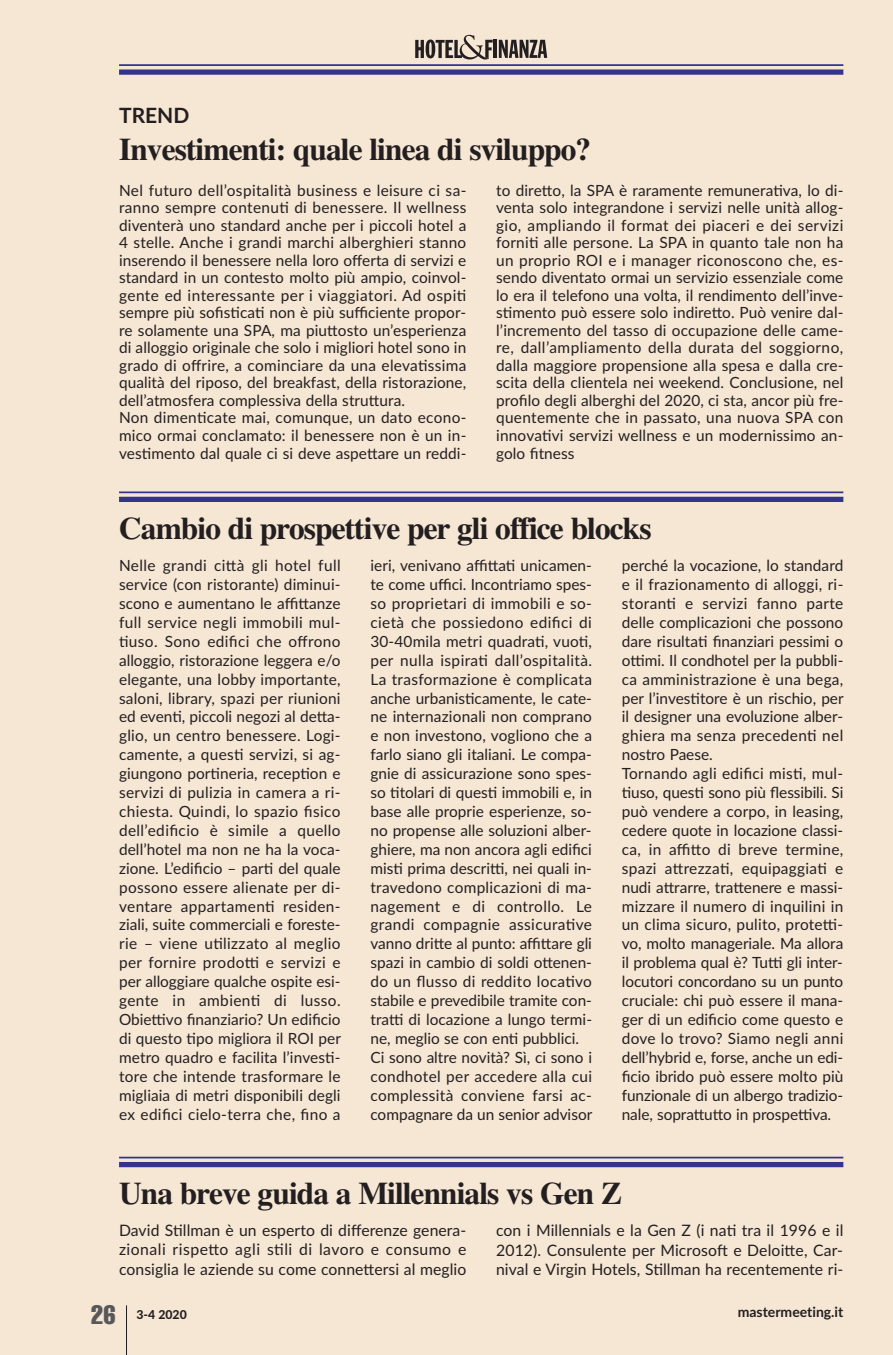
<style>
.page{position:relative;width:893px;height:1355px;background:#fff}
.page>*{position:absolute;margin:0;border:0;box-sizing:border-box;transform-origin:0 0}
.t1{font:700 31.5px "Times";letter-spacing:-.03em;color:#231f20}
.t2{font:extra-condensed 26.25px "Helvetica";color:#57585a}
.t3{font:700 21px "Lato";color:#231f20}
.t4{font:15.75px/19.2px "Lato";letter-spacing:.005em;color:#231f20;text-align:justify}
.t5{font:15.4px/18.9px "Lato";letter-spacing:.005em;color:#231f20}
.t6{font:700 14px "Lato";color:#231f20}
.t7{font:800 12.25px "Lato";color:#231f20}
</style>
<div class="page">
<div style="left:0;top:0;width:893px;height:1354px;background:#f6e6d4"></div>
<hr style="left:126px;top:1305px;width:1px;height:49px;background:#231f20">
<hr style="left:119px;top:64px;width:724px;height:2px;background:#35348d">
<div style="left:119px;top:69px;width:724px;height:6px;background:#35348d"></div>
<hr style="left:494px;top:40px;width:3px;height:18px;background:#231f20">
<svg style="left:499px;top:40px;width:48px;height:18px"></svg>
<svg style="left:415px;top:35px;width:78px;height:24px"></svg>
<hr style="left:119px;top:491px;width:724px;height:2px;background:#35348d">
<div style="left:119px;top:496px;width:724px;height:6px;background:#35348d"></div>
<hr style="left:119px;top:1156px;width:724px;height:2px;background:#35348d">
<div style="left:119px;top:1161px;width:724px;height:6px;background:#35348d"></div>
<h3 class="t3" style="left:119px;top:104px;width:72px">TREND</h3>
<h1 class="t1" style="left:119px;top:130px;width:474px">Investimenti: quale linea di sviluppo?</h1>
<p class="t5" style="left:119px;top:182px;width:349px;line-height:17.5px">Nel futuro dell’ospitalità business e leisure ci sa&shy;ranno sempre contenuti di benessere. Il wellness diventerà uno standard anche per i piccoli hotel a 4 stelle. Anche i grandi marchi alberghieri stanno inserendo il benessere nella loro offerta di servizi e standard in un contesto molto più ampio, coinvol&shy;gente ed interessante per i viaggiatori. Ad ospiti sempre più sofisticati non è più sufficiente propor&shy;re solamente una SPA, ma piuttosto un’esperienza di alloggio originale che solo i migliori hotel sono in grado di offrire, a cominciare da una elevatissima qualità del riposo, del breakfast, della ristorazione, dell’atmosfera complessiva della struttura.<br>Non dimenticate mai, comunque, un dato econo&shy;mico ormai conclamato: il benessere non è un in&shy;vestimento dal quale ci si deve aspettare un reddi-</p>
<p class="t5" style="left:496px;top:182px;width:349px;line-height:17.5px;text-align:justify">to diretto, la SPA è raramente remunerativa, lo di&shy;venta solo integrandone i servizi nelle unità allog&shy;gio, ampliando il format dei piaceri e dei servizi forniti alle persone. La SPA in quanto tale non ha un proprio ROI e i manager riconoscono che, es&shy;sendo diventato ormai un servizio essenziale come lo era il telefono una volta, il rendimento dell’inve&shy;stimento può essere solo indiretto. Può venire dal&shy;l’incremento del tasso di occupazione delle came&shy;re, dall’ampliamento della durata del soggiorno, dalla maggiore propensione alla spesa e dalla cre&shy;scita della clientela nei weekend. Conclusione, nel profilo degli alberghi del 2020, ci sta, ancor più fre&shy;quentemente che in passato, una nuova SPA con innovativi servizi wellness e un modernissimo an&shy;golo fitness</p>
<h1 class="t1" style="left:119px;top:510px;width:534px">Cambio di prospettive per gli office blocks</h1>
<p class="t5" style="left:119px;top:556px;width:223px;text-align:justify">Nelle grandi città gli hotel full service (con ristorante) diminui&shy;scono e aumentano le affittanze full service negli immobili mul&shy;tiuso. Sono edifici che offrono alloggio, ristorazione leggera e/o elegante, una lobby importante, saloni, library, spazi per riunioni ed eventi, piccoli negozi al detta&shy;glio, un centro benessere. Logi&shy;camente, a questi servizi, si ag&shy;giungono portineria, reception e servizi di pulizia in camera a ri&shy;chiesta. Quindi, lo spazio fisico dell’edificio è simile a quello dell’hotel ma non ne ha la voca&shy;zione. L’edificio – parti del quale possono essere alienate per di&shy;ventare appartamenti residen&shy;ziali, suite commerciali e foreste&shy;rie – viene utilizzato al meglio per fornire prodotti e servizi e per alloggiare qualche ospite esi&shy;gente in ambienti di lusso.<br>Obiettivo finanziario? Un edificio di questo tipo migliora il ROI per metro quadro e facilita l’investi&shy;tore che intende trasformare le migliaia di metri disponibili degli ex edifici cielo-terra che, fino a</p>
<p class="t5" style="left:370px;top:556px;width:223px">ieri, venivano affittati unicamen&shy;te come uffici. Incontriamo spes&shy;so proprietari di immobili e so&shy;cietà che possiedono edifici di 30-40mila metri quadrati, vuoti, per nulla ispirati dall’ospitalità.<br>La trasformazione è complicata anche urbanisticamente, le cate&shy;ne internazionali non comprano e non investono, vogliono che a farlo siano gli italiani. Le compa&shy;gnie di assicurazione sono spes&shy;so titolari di questi immobili e, in base alle proprie esperienze, so&shy;no propense alle soluzioni alber&shy;ghiere, ma non ancora agli edifici misti prima descritti, nei quali in&shy;travedono complicazioni di ma&shy;nagement e di controllo. Le grandi compagnie assicurative vanno dritte al punto: affittare gli spazi in cambio di soldi ottenen&shy;do un flusso di reddito locativo stabile e prevedibile tramite con&shy;tratti di locazione a lungo termi&shy;ne, meglio se con enti pubblici.<br>Ci sono altre novità? Sì, ci sono i condhotel per accedere alla cui complessità conviene farsi ac&shy;compagnare da un senior advisor</p>
<p class="t5" style="left:622px;top:556px;width:223px">perché la vocazione, lo standard e il frazionamento di alloggi, ri&shy;storanti e servizi fanno parte delle complicazioni che possono dare risultati finanziari pessimi o ottimi. Il condhotel per la pubbli&shy;ca amministrazione è una bega, per l’investitore è un rischio, per il designer una evoluzione alber&shy;ghiera ma senza precedenti nel nostro Paese.<br>Tornando agli edifici misti, mul&shy;tiuso, questi sono più flessibili. Si può vendere a corpo, in leasing, cedere quote in locazione classi&shy;ca, in affitto di breve termine, spazi attrezzati, equipaggiati e nudi attrarre, trattenere e massi&shy;mizzare il numero di inquilini in un clima sicuro, pulito, protetti&shy;vo, molto manageriale. Ma allora il problema qual è? Tutti gli inter&shy;locutori concordano su un punto cruciale: chi può essere il mana&shy;ger di un edificio come questo e dove lo trovo? Siamo negli anni dell’hybrid e, forse, anche un edi&shy;ficio ibrido può essere molto più funzionale di un albergo tradizio&shy;nale, soprattutto in prospettiva.</p>
<h1 class="t1" style="left:119px;top:1174px;width:504px">Una breve guida a Millennials vs Gen Z</h1>
<p class="t4" style="left:119px;top:1220px;width:349px">David Stillman è un esperto di differenze genera&shy;zionali rispetto agli stili di lavoro e consumo e consiglia le aziende su come connettersi al meglio</p>
<p class="t4" style="left:496px;top:1220px;width:349px">con i Millennials e la Gen Z (i nati tra il 1996 e il 2012). Consulente per Microsoft e Deloitte, Car&shy;nival e Virgin Hotels, Stillman ha recentemente ri-</p>
<h2 class="t2" style="left:91px;top:1305px;width:26px">26</h2>
<p class="t7" style="left:136px;top:1307px;width:52px">3-4 2020</p>
<p class="t6" style="left:738px;top:1303px;width:107px">mastermeeting.it</p>
</div>
